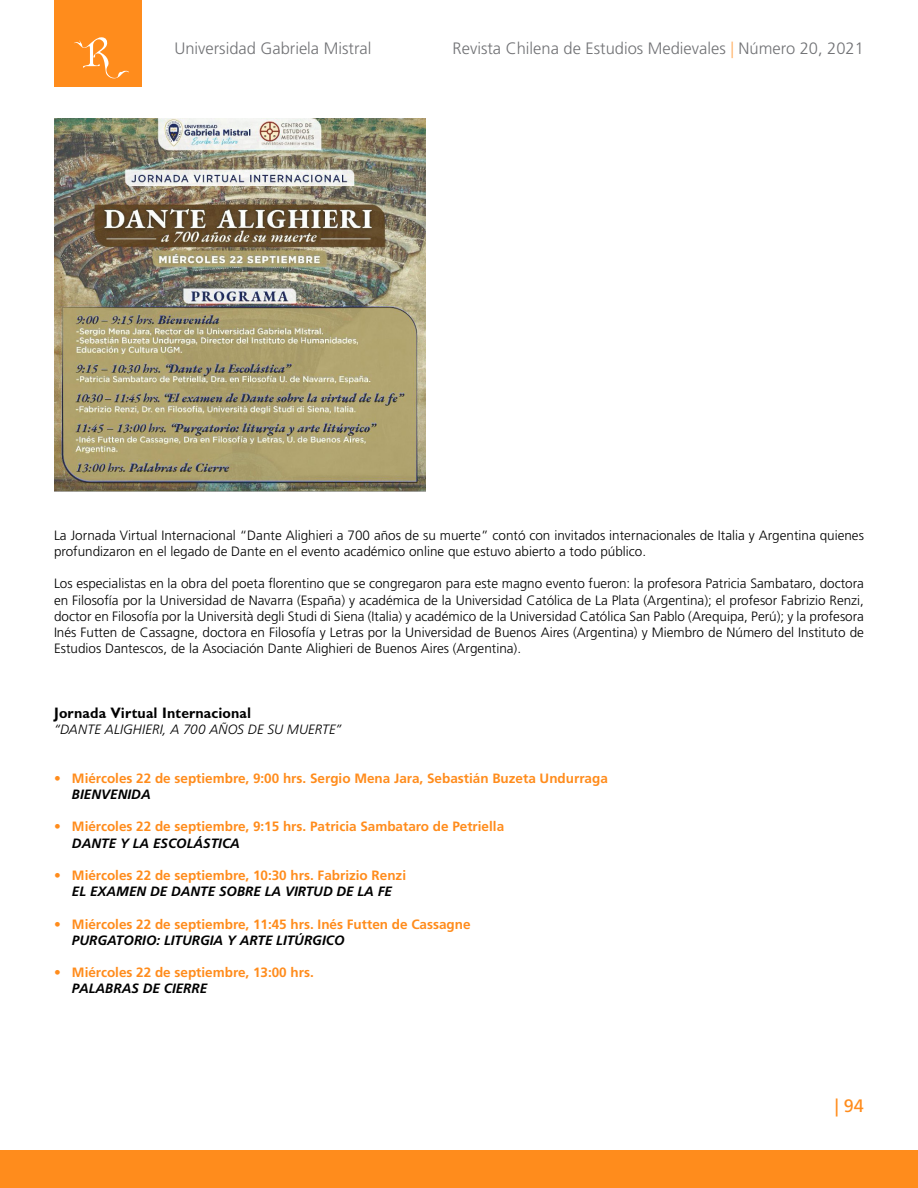
<style>
.page{position:relative;width:918px;height:1188px;background:#fff}
.page>*{position:absolute;margin:0;border:0;box-sizing:border-box;transform-origin:0 0}
.t1{font:18px "Frutiger LT Std";color:#ff8c1c}
.t2{font:300 16.5px "Frutiger LT Std";color:#717275}
.t3{font:700 15px "Gill Sans Display MT Pro";letter-spacing:.01em;color:#000}
.t4{font:300 13.5px/16.2px "Frutiger LT Std";color:#000}
.t5{font:700 13.5px "Frutiger LT Std";color:#ff8c1c}
.t6{font:italic 700 13.5px "Frutiger LT Std";color:#000}
.t7{font:italic 300 13.5px "Frutiger LT Std";letter-spacing:.015em;color:#000}
.s1{color:#ffb165}
</style>
<div class="page">
<div style="left:0;top:1151px;width:918px;height:37px;background:#ff8c1c"></div>
<div style="left:54px;top:0;width:88px;height:86px;background:#ff8c1c"></div>
<svg style="left:74px;top:37px;width:55px;height:42px"></svg>
<img style="left:54px;top:118px;width:372px;height:373px">
<p class="t2" style="left:174px;top:39px;width:199px">Universidad Gabriela Mistral</p>
<p class="t2" style="left:453px;top:39px;width:413px">Revista Chilena de Estudios Medievales <span class="s1">|</span> Número 20, 2021</p>
<p class="t4" style="left:54px;top:527px;width:811px">La Jornada Virtual Internacional “Dante Alighieri a 700 años de su muerte” contó con invitados internacionales de Italia y Argentina quienes profundizaron en el legado de Dante en el evento académico online que estuvo abierto a todo público.</p>
<p class="t4" style="left:54px;top:576px;width:812px;text-align:justify">Los especialistas en la obra del poeta florentino que se congregaron para este magno evento fueron: la profesora Patricia Sambataro, doctora en Filosofía por la Universidad de Navarra (España) y académica de la Universidad Católica de La Plata (Argentina); el profesor Fabrizio Renzi, doctor en Filosofía por la Università degli Studi di Siena (Italia) y académico de la Universidad Católica San Pablo (Arequipa, Perú); y la profesora Inés Futten de Cassagne, doctora en Filosofía y Letras por la Universidad de Buenos Aires (Argentina) y Miembro de Número del Instituto de Estudios Dantescos, de la Asociación Dante Alighieri de Buenos Aires (Argentina).</p>
<p class="t3" style="left:54px;top:704px;width:199px">Jornada Virtual Internacional</p>
<p class="t7" style="left:54px;top:722px;width:289px">“DANTE ALIGHIERI, A 700 AÑOS DE SU MUERTE”</p>
<p class="t5" style="left:54px;top:770px;width:555px">• Miércoles 22 de septiembre, 9:00 hrs. Sergio Mena Jara, Sebastián Buzeta Undurraga</p>
<p class="t6" style="left:72px;top:786px;width:80px">BIENVENIDA</p>
<p class="t5" style="left:54px;top:819px;width:452px">• Miércoles 22 de septiembre, 9:15 hrs. Patricia Sambataro de Petriella</p>
<p class="t6" style="left:72px;top:835px;width:170px">DANTE Y LA ESCOLÁSTICA</p>
<p class="t5" style="left:54px;top:867px;width:354px">• Miércoles 22 de septiembre, 10:30 hrs. Fabrizio Renzi</p>
<p class="t6" style="left:72px;top:883px;width:322px">EL EXAMEN DE DANTE SOBRE LA VIRTUD DE LA FE</p>
<p class="t5" style="left:54px;top:916px;width:418px">• Miércoles 22 de septiembre, 11:45 hrs. Inés Futten de Cassagne</p>
<p class="t6" style="left:72px;top:932px;width:274px">PURGATORIO: LITURGIA Y ARTE LITÚRGICO</p>
<p class="t5" style="left:54px;top:964px;width:261px">• Miércoles 22 de septiembre, 13:00 hrs.</p>
<p class="t6" style="left:72px;top:981px;width:137px">PALABRAS DE CIERRE</p>
<h1 class="t1" style="left:835px;top:1095px;width:31px">| 94</h1>
</div>
